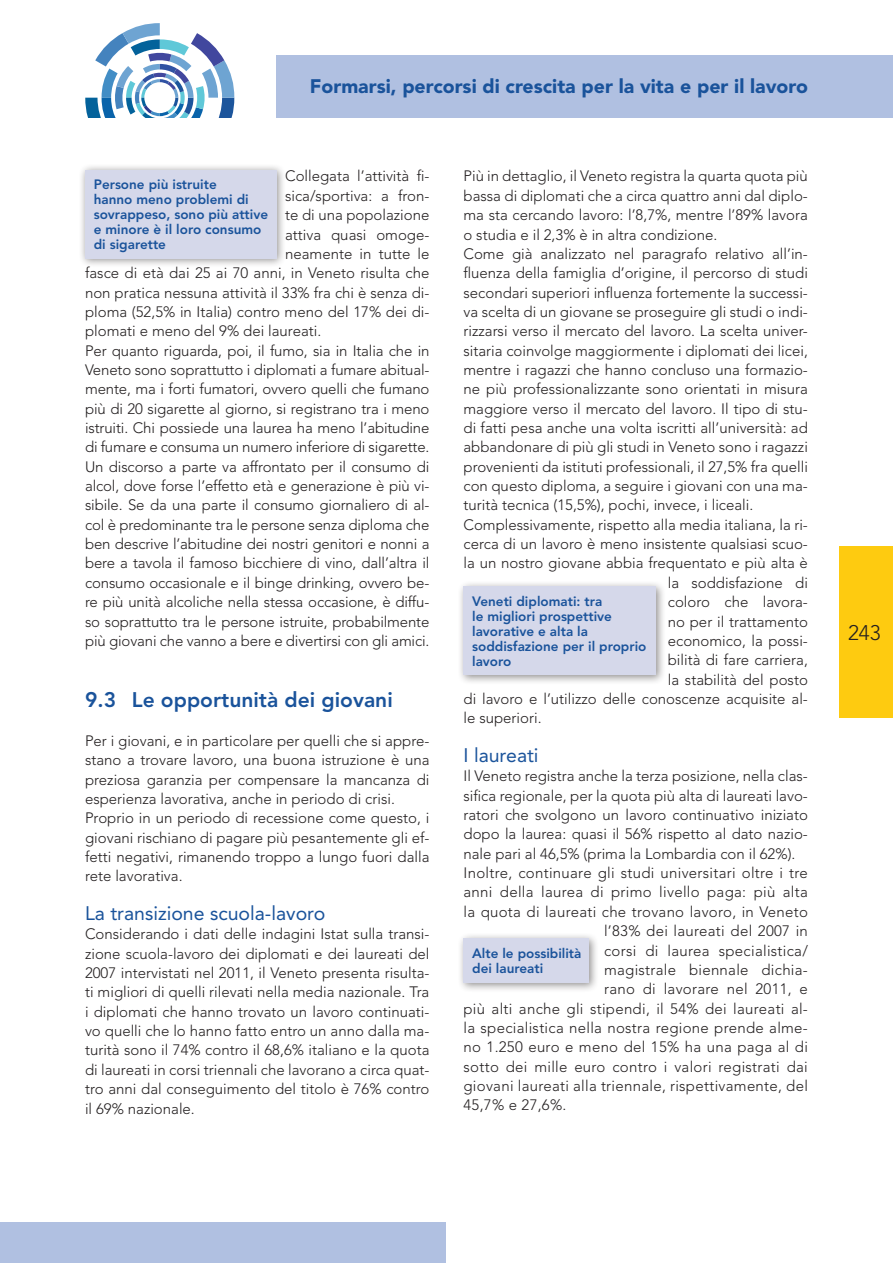
<style>
.page{position:relative;width:893px;height:1263px;background:#fff}
.page>*{position:absolute;margin:0;border:0;box-sizing:border-box;transform-origin:0 0}
.Titolo_2{font:800 21px "Avenir LT Std";color:#1a539b}
.t1{font:300 21px "Avenir LT Std";color:#231f20}
.t2{font:900 19.5px "Avenir LT Std";color:#1a539b}
.Titolo_3{font:19.5px "Avenir LT Std";color:#1a539b}
.Testo{font:300 15px/19.4px "Avenir LT Std";color:#231f20;text-align:justify}
.Testo-2{font:300 15px "Avenir LT Std";letter-spacing:.02em;color:#231f20}
.Incisi{font:800 13.5px/15px "Avenir LT Std";color:#1a539b}
</style>
<div class="page">
<div style="left:0;top:1222px;width:446px;height:41px;background:#b0c0e1"></div>
<div style="left:839px;top:546px;width:54px;height:171px;background:#fecb10"></div>
<div style="left:276px;top:55px;width:617px;height:63px;background:#b0c0e1"></div>
<div style="left:78px;top:163px;width:208px;height:105px;background:#231f20;opacity:.5"></div>
<div style="left:85px;top:170px;width:191px;height:89px;background:#d5d8ea"></div>
<div style="left:457px;top:580px;width:209px;height:105px;background:#231f20;opacity:.5"></div>
<div style="left:463px;top:587px;width:193px;height:88px;background:#d5d8ea"></div>
<div style="left:457px;top:932px;width:142px;height:60px;background:#231f20;opacity:.5"></div>
<div style="left:463px;top:939px;width:126px;height:44px;background:#d5d8ea"></div>
<svg style="left:85px;top:23px;width:149px;height:94px"></svg>
<h2 class="t2" style="left:310px;top:75px;width:499px">Formarsi, percorsi di crescita per la vita e per il lavoro</h2>
<p class="Testo" style="left:285px;top:167px;width:146px">Collegata l’attività fi-</p>
<p class="Testo" style="left:285px;top:186px;width:146px">sica/sportiva: a fron-</p>
<p class="Testo" style="left:285px;top:205px;width:146px">te di una popolazione</p>
<p class="Testo" style="left:285px;top:225px;width:146px">attiva quasi omoge-</p>
<p class="Testo" style="left:285px;top:244px;width:146px">neamente in tutte le</p>
<p class="Testo" style="left:85px;top:263px;width:346px">fasce di età dai 25 ai 70 anni, in Veneto risulta che</p>
<p class="Testo" style="left:85px;top:283px;width:346px">non pratica nessuna attività il 33% fra chi è senza di-</p>
<p class="Testo" style="left:85px;top:302px;width:346px">ploma (52,5% in Italia) contro meno del 17% dei di-</p>
<p class="Testo" style="left:85px;top:321px;width:238px">plomati e meno del 9% dei laureati.</p>
<p class="Testo" style="left:85px;top:341px;width:346px">Per quanto riguarda, poi, il fumo, sia in Italia che in Veneto sono soprattutto i diplomati a fumare abitual&shy;mente, ma i forti fumatori, ovvero quelli che fumano più di 20 sigarette al giorno, si registrano tra i meno istruiti. Chi possiede una laurea ha meno l’abitudine di fumare e consuma un numero inferiore di sigarette.</p>
<p class="Testo" style="left:85px;top:457px;width:346px">Un discorso a parte va affrontato per il consumo di alcol, dove forse l’effetto età e generazione è più vi&shy;sibile. Se da una parte il consumo giornaliero di al&shy;col è predominante tra le persone senza diploma che ben descrive l’abitudine dei nostri genitori e nonni a bere a tavola il famoso bicchiere di vino, dall’altra il consumo occasionale e il binge drinking, ovvero be&shy;re più unità alcoliche nella stessa occasione, è diffu&shy;so soprattutto tra le persone istruite, probabilmente più giovani che vanno a bere e divertirsi con gli amici.</p>
<p class="Incisi" style="left:94px;top:177px;width:176px">Persone più istruite<br>hanno meno problemi di sovrappeso, sono più attive e minore è il loro consumo di sigarette</p>
<h2 class="Titolo_2" style="left:85px;top:687px;width:309px">9.3 Le opportunità dei giovani</h2>
<p class="Testo" style="left:85px;top:731px;width:346px">Per i giovani, e in particolare per quelli che si appre&shy;stano a trovare lavoro, una buona istruzione è una preziosa garanzia per compensare la mancanza di esperienza lavorativa, anche in periodo di crisi.</p>
<p class="Testo" style="left:85px;top:808px;width:346px">Proprio in un periodo di recessione come questo, i giovani rischiano di pagare più pesantemente gli ef&shy;fetti negativi, rimanendo troppo a lungo fuori dalla rete lavorativa.</p>
<h3 class="Titolo_3" style="left:85px;top:902px;width:242px">La transizione scuola-lavoro</h3>
<p class="Testo" style="left:85px;top:924px;width:346px">Considerando i dati delle indagini Istat sulla transi&shy;zione scuola-lavoro dei diplomati e dei laureati del 2007 intervistati nel 2011, il Veneto presenta risulta&shy;ti migliori di quelli rilevati nella media nazionale. Tra i diplomati che hanno trovato un lavoro continuati&shy;vo quelli che lo hanno fatto entro un anno dalla ma&shy;turità sono il 74% contro il 68,6% italiano e la quota di laureati in corsi triennali che lavorano a circa quat&shy;tro anni dal conseguimento del titolo è 76% contro il 69% nazionale.</p>
<p class="Testo" style="left:463px;top:167px;width:346px">Più in dettaglio, il Veneto registra la quarta quota più bassa di diplomati che a circa quattro anni dal diplo&shy;ma sta cercando lavoro: l’8,7%, mentre l’89% lavora o studia e il 2,3% è in altra condizione.</p>
<p class="Testo" style="left:463px;top:244px;width:346px">Come già analizzato nel paragrafo relativo all’in&shy;fluenza della famiglia d’origine, il percorso di studi secondari superiori influenza fortemente la successi&shy;va scelta di un giovane se proseguire gli studi o indi&shy;rizzarsi verso il mercato del lavoro. La scelta univer&shy;sitaria coinvolge maggiormente i diplomati dei licei, mentre i ragazzi che hanno concluso una formazio&shy;ne più professionalizzante sono orientati in misura maggiore verso il mercato del lavoro. Il tipo di stu&shy;di fatti pesa anche una volta iscritti all’università: ad abbandonare di più gli studi in Veneto sono i ragazzi provenienti da istituti professionali, il 27,5% fra quelli con questo diploma, a seguire i giovani con una ma&shy;turità tecnica (15,5%), pochi, invece, i liceali.</p>
<p class="Testo" style="left:463px;top:515px;width:346px">Complessivamente, rispetto alla media italiana, la ri-</p>
<p class="Testo" style="left:463px;top:534px;width:346px">cerca di un lavoro è meno insistente qualsiasi scuo-</p>
<p class="Testo" style="left:463px;top:554px;width:346px">la un nostro giovane abbia frequentato e più alta è</p>
<p class="Testo" style="left:668px;top:573px;width:142px">la soddisfazione di</p>
<p class="Testo" style="left:668px;top:592px;width:142px">coloro che lavora-</p>
<p class="Testo" style="left:668px;top:612px;width:142px">no per il trattamento</p>
<p class="Testo" style="left:668px;top:631px;width:142px">economico, la possi-</p>
<p class="Testo" style="left:668px;top:650px;width:142px">bilità di fare carriera,</p>
<p class="Testo" style="left:668px;top:670px;width:142px">la stabilità del posto</p>
<p class="Testo" style="left:463px;top:689px;width:346px">di lavoro e l’utilizzo delle conoscenze acquisite al-</p>
<p class="Testo" style="left:463px;top:708px;width:80px">le superiori.</p>
<h3 class="Titolo_3" style="left:463px;top:744px;width:77px">I laureati</h3>
<p class="Testo" style="left:463px;top:766px;width:346px">Il Veneto registra anche la terza posizione, nella clas&shy;sifica regionale, per la quota più alta di laureati lavo&shy;ratori che svolgono un lavoro continuativo iniziato dopo la laurea: quasi il 56% rispetto al dato nazio&shy;nale pari al 46,5% (prima la Lombardia con il 62%).</p>
<p class="Testo-2" style="left:463px;top:864px;width:346px">Inoltre, continuare gli studi universitari oltre i tre</p>
<p class="Testo-2" style="left:463px;top:883px;width:346px">anni della laurea di primo livello paga: più alta</p>
<p class="Testo-2" style="left:463px;top:903px;width:346px">la quota di laureati che trovano lavoro, in Veneto</p>
<p class="Testo-2" style="left:604px;top:922px;width:205px">l’83% dei laureati del 2007 in</p>
<p class="Testo-2" style="left:604px;top:941px;width:205px">corsi di laurea specialistica/</p>
<p class="Testo-2" style="left:604px;top:961px;width:205px">magistrale biennale dichia-</p>
<p class="Testo-2" style="left:604px;top:980px;width:205px">rano di lavorare nel 2011, e</p>
<p class="Testo-2" style="left:463px;top:999px;width:346px">più alti anche gli stipendi, il 54% dei laureati al-</p>
<p class="Testo-2" style="left:463px;top:1019px;width:346px">la specialistica nella nostra regione prende alme-</p>
<p class="Testo-2" style="left:463px;top:1038px;width:346px">no 1.250 euro e meno del 15% ha una paga al di</p>
<p class="Testo-2" style="left:463px;top:1058px;width:346px">sotto dei mille euro contro i valori registrati dai</p>
<p class="Testo-2" style="left:463px;top:1077px;width:346px">giovani laureati alla triennale, rispettivamente, del</p>
<p class="Testo" style="left:463px;top:1095px;width:104px">45,7% e 27,6%.</p>
<p class="Incisi" style="left:472px;top:593px;width:176px">Veneti diplomati: tra<br>le migliori prospettive lavorative e alta la soddisfazione per il proprio lavoro</p>
<p class="Incisi" style="left:472px;top:945px;width:111px">Alte le possibilità dei laureati</p>
<h1 class="t1" style="left:848px;top:620px;width:34px">243</h1>
</div>
